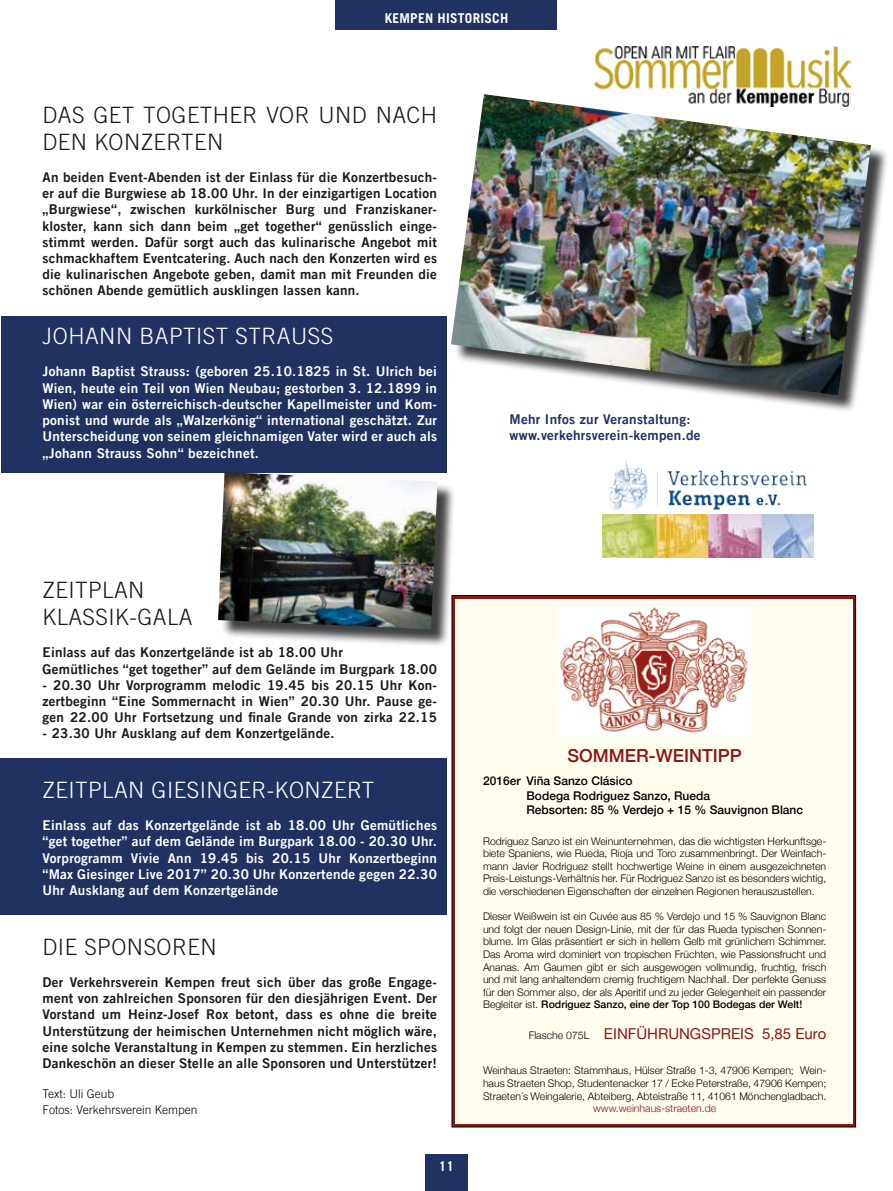
<style>
.page{position:relative;width:893px;height:1191px;background:#fff}
.page>*{position:absolute;margin:0;border:0;box-sizing:border-box;transform-origin:0 0}
.t1{font:300 22.5px/27px "Trade Gothic LT";letter-spacing:.02em;color:#1b181f}
.t2{font:300 22.5px "Trade Gothic LT";letter-spacing:.02em;color:#fff}
.t3{font:500 18px "Helvetica Neue";color:#8a1815}
.t4{font:15px "Helvetica Neue";color:#8a1815}
.t5{font:13.5px/16.2px "Trade Gothic LT Bold Two";letter-spacing:.02em;color:#1b181f;text-align:justify}
.t6{font:13.5px/16.2px "Trade Gothic LT Bold Two";letter-spacing:.02em;color:#fff;text-align:justify}
.t7{font:13.5px/16.2px "Trade Gothic LT Bold Two";letter-spacing:.02em;color:#203162}
.t8{font:700 13.5px "Trade Gothic LT";letter-spacing:.02em;color:#fff}
.t9{font:500 12px/14.4px "Helvetica Neue";color:#000}
.t10{font:300 12px/16.2px "Trade Gothic LT";color:#000}
.t11{font:700 12px "Trade Gothic LT";color:#fff}
.t12{font:300 10.5px/12.6px "Helvetica Neue";color:#000;text-align:justify}
.t13{font:300 10.5px "Helvetica Neue";color:#8a1815}
.s1{font-weight:500}
.s2{font-weight:300;font-size:10.5px;color:#000}
</style>
<div class="page">
<div style="left:336px;top:0;width:221px;height:30px;background:#203162"></div>
<div style="left:0;top:758px;width:446px;height:157px;background:#203162"></div>
<div style="left:1px;top:316px;width:445px;height:156px;background:#203162"></div>
<div style="left:425px;top:1154px;width:43px;height:37px;background:#203162"></div>
<img style="left:603px;top:460px;width:210px;height:98px">
<img style="left:595px;top:46px;width:255px;height:48px">
<div style="left:455px;top:599px;width:398px;height:524px;background:#fffdee"></div>
<img style="left:557px;top:605px;width:193px;height:131px">
<div style="left:454px;top:97px;width:435px;height:316px;background:#000;opacity:.75"></div>
<img style="left:451px;top:94px;width:420px;height:301px">
<div style="left:221px;top:475px;width:235px;height:173px;background:#000;opacity:.75"></div>
<img style="left:218px;top:472px;width:219px;height:157px">
<p class="t8" style="left:385px;top:10px;width:125px">KEMPEN HISTORISCH</p>
<h1 class="t1" style="left:43px;top:101px;width:396px">DAS GET TOGETHER VOR UND NACH<br>DEN KONZERTEN</h1>
<p class="t5" style="left:43px;top:169px;width:396px">An beiden Event-Abenden ist der Einlass für die Konzertbesuch&shy;er auf die Burgwiese ab 18.00 Uhr. In der einzigartigen Location „Burgwiese“, zwischen kurkölnischer Burg und Franziskaner&shy;kloster, kann sich dann beim „get together“ genüsslich einge&shy;stimmt werden. Dafür sorgt auch das kulinarische Angebot mit schmackhaftem Eventcatering. Auch nach den Konzerten wird es die kulinarischen Angebote geben, damit man mit Freunden die schönen Abende gemütlich ausklingen lassen kann.</p>
<h1 class="t2" style="left:43px;top:323px;width:292px">JOHANN BAPTIST STRAUSS</h1>
<p class="t6" style="left:43px;top:363px;width:396px">Johann Baptist Strauss: (geboren 25.10.1825 in St. Ulrich bei Wien, heute ein Teil von Wien Neubau; gestorben 3. 12.1899 in Wien) war ein österreichisch-deutscher Kapellmeister und Kom&shy;ponist und wurde als „Walzerkönig“ international geschätzt. Zur Unterscheidung von seinem gleichnamigen Vater wird er auch als „Johann Strauss Sohn“ bezeichnet.</p>
<p class="t7" style="left:509px;top:410px;width:193px">Mehr Infos zur Veranstaltung: www.verkehrsverein-kempen.de</p>
<h1 class="t1" style="left:43px;top:576px;width:151px">ZEITPLAN<br>KLASSIK-GALA</h1>
<p class="t5" style="left:43px;top:644px;width:396px">Einlass auf das Konzertgelände ist ab 18.00 Uhr<br>Gemütliches “get together” auf dem Gelände im Burgpark 18.00</p>
<p class="t5" style="left:43px;top:676px;width:396px">- 20.30 Uhr Vorprogramm melodic 19.45 bis 20.15 Uhr Kon&shy;zertbeginn “Eine Sommernacht in Wien” 20.30 Uhr. Pause ge&shy;gen 22.00 Uhr Fortsetzung und finale Grande von zirka 22.15</p>
<p class="t5" style="left:43px;top:725px;width:294px">- 23.30 Uhr Ausklang auf dem Konzertgelände.</p>
<h1 class="t2" style="left:43px;top:776px;width:333px">ZEITPLAN GIESINGER-KONZERT</h1>
<p class="t6" style="left:43px;top:817px;width:396px">Einlass auf das Konzertgelände ist ab 18.00 Uhr Gemütliches “get together” auf dem Gelände im Burgpark 18.00 - 20.30 Uhr.<br>Vorprogramm Vivie Ann 19.45 bis 20.15 Uhr Konzertbeginn “Max Giesinger Live 2017” 20.30 Uhr Konzertende gegen 22.30<br>Uhr Ausklang auf dem Konzertgelände</p>
<h1 class="t1" style="left:43px;top:932px;width:176px">DIE SPONSOREN</h1>
<p class="t5" style="left:43px;top:973px;width:396px">Der Verkehrsverein Kempen freut sich über das große Engage&shy;ment von zahlreichen Sponsoren für den diesjährigen Event. Der Vorstand um Heinz-Josef Rox betont, dass es ohne die breite Unterstützung der heimischen Unternehmen nicht möglich wäre, eine solche Veranstaltung in Kempen zu stemmen. Ein herzliches Dankeschön an dieser Stelle an alle Sponsoren und Unterstützer!</p>
<p class="t10" style="left:43px;top:1085px;width:157px">Text: Uli Geub<br>Fotos: Verkehrsverein Kempen</p>
<p class="t11" style="left:440px;top:1156px;width:15px">11</p>
<p class="t8" style="left:439px;top:1157px;width:17px">11</p>
<h2 class="t3" style="left:567px;top:741px;width:176px">SOMMER-WEINTIPP</h2>
<p class="t9" style="left:526px;top:773px;width:278px;text-indent:-43px">2016er Viña Sanzo Clásico<br>Bodega Rodriguez Sanzo, Rueda<br>Rebsorten: 85 % Verdejo + 15 % Sauvignon Blanc</p>
<p class="t12" style="left:483px;top:834px;width:345px">Rodriguez Sanzo ist ein Weinunternehmen, das die wichtigsten Herkunftsge&shy;biete Spaniens, wie Rueda, Rioja und Toro zusammenbringt. Der Weinfach&shy;mann Javier Rodriguez stellt hochwertige Weine in einem ausgezeichneten Preis-Leistungs-Verhältnis her. Für Rodriguez Sanzo ist es besonders wichtig, die verschiedenen Eigenschaften der einzelnen Regionen herauszustellen.</p>
<p class="t12" style="left:483px;top:909px;width:345px">Dieser Weißwein ist ein Cuvée aus 85 % Verdejo und 15 % Sauvignon Blanc und folgt der neuen Design-Linie, mit der für das Rueda typischen Sonnen&shy;blume. Im Glas präsentiert er sich in hellem Gelb mit grünlichem Schimmer.<br>Das Aroma wird dominiert von tropischen Früchten, wie Passionsfrucht und Ananas. Am Gaumen gibt er sich ausgewogen vollmundig, fruchtig, frisch und mit lang anhaltendem cremig fruchtigem Nachhall. Der perfekte Genuss für den Sommer also, der als Aperitif und zu jeder Gelegenheit ein passender Begleiter ist. <span class="s1">Rodriguez Sanzo, eine der Top 100 Bodegas der Welt!</span></p>
<p class="t4" style="left:529px;top:1022px;width:299px"><span class="s2">Flasche 075L</span> EINFÜHRUNGSPREIS 5,85 Euro</p>
<p class="t12" style="left:483px;top:1063px;width:345px">Weinhaus Straeten: Stammhaus, Hülser Straße 1-3, 47906 Kempen; Wein&shy;haus Straeten Shop, Studentenacker 17 / Ecke Peterstraße, 47906 Kempen; Straeten´s Weingalerie, Abteiberg, Abteistraße 11, 41061 Mönchengladbach.</p>
<p class="t13" style="left:593px;top:1099px;width:124px">www.weinhaus-straeten.de</p>
</div>
